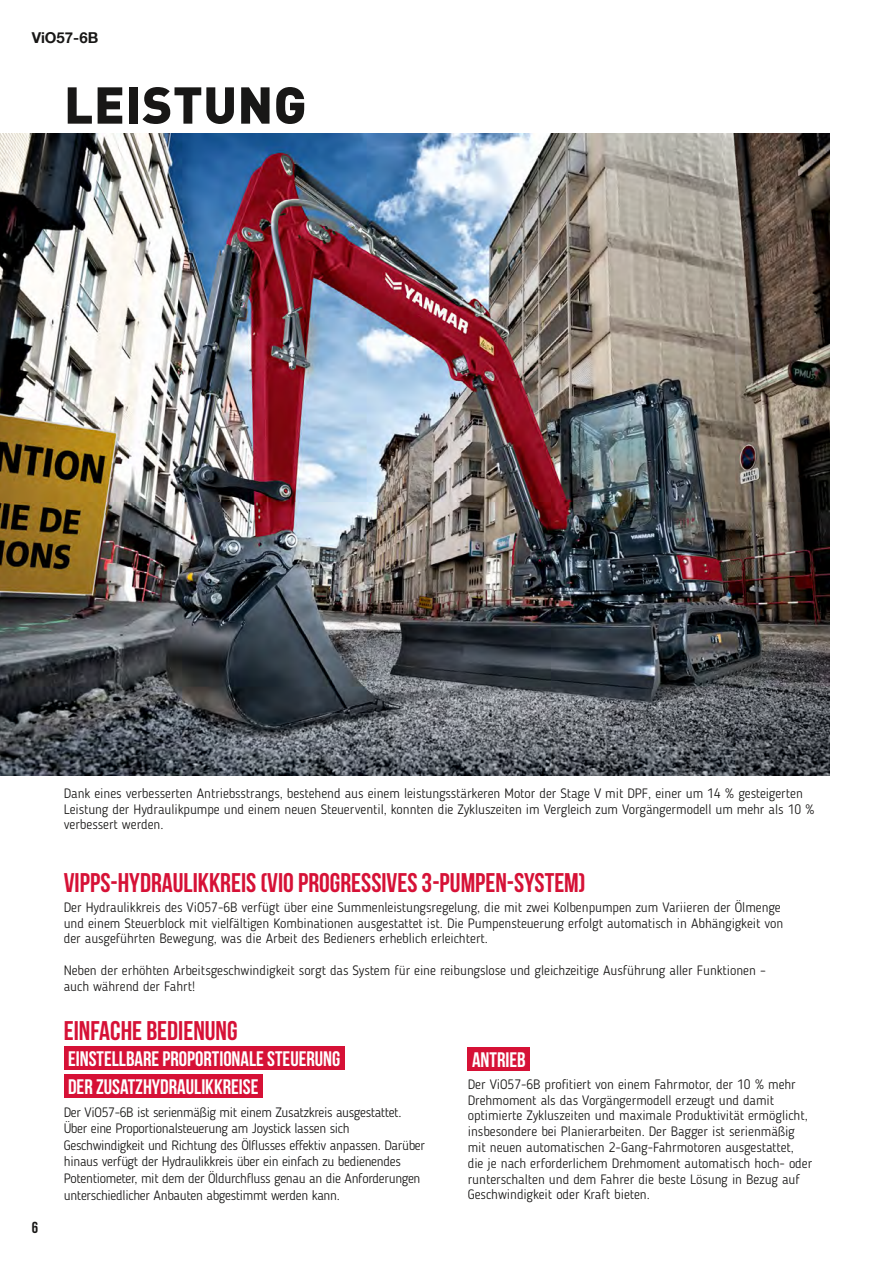
<style>
.page{position:relative;width:893px;height:1263px;background:#fff}
.page>*{position:absolute;margin:0;border:0;box-sizing:border-box;transform-origin:0 0}
.t1{font:900 51px "DINOT";letter-spacing:.01em;color:#181716}
.t2{font:700 27px "Bebas Neue";color:#d61136}
.t3{font:700 21px/28.2px "Bebas Neue";color:#fff}
.t4{font:15.9px "Bebas Neue";color:#181716}
.t5{font:700 15px "Helvetica Neue LT Com";color:#181716}
.t6{font:300 13.5px/15.8px "Blogger Sans";color:#181716}
.t7{font:300 13.5px/16.5px "Blogger Sans";letter-spacing:-.02em;color:#181716}
</style>
<div class="page">
<div style="left:64px;top:1047px;width:281px;height:23px;background:#d61136"></div>
<div style="left:64px;top:1075px;width:199px;height:23px;background:#d61136"></div>
<div style="left:468px;top:1047px;width:62px;height:24px;background:#d61136"></div>
<img style="left:0;top:133px;width:829px;height:642px">
<p class="t5" style="left:32px;top:28px;width:68px">ViO57-6B</p>
<h1 class="t1" style="left:64px;top:71px;width:244px">LEISTUNG</h1>
<p class="t6" style="left:64px;top:785px;width:752px">Dank eines verbesserten Antriebsstrangs, bestehend aus einem leistungsstärkeren Motor der Stage V mit DPF, einer um 14 % gesteigerten<br>Leistung der Hydraulikpumpe und einem neuen Steuerventil, konnten die Zykluszeiten im Vergleich zum Vorgängermodell um mehr als 10 % verbessert werden.</p>
<h2 class="t2" style="left:64px;top:868px;width:523px">VIPPS-HYDRAULIKKREIS (VIO PROGRESSIVES 3-PUMPEN-SYSTEM)</h2>
<p class="t6" style="left:64px;top:899px;width:721px">Der Hydraulikkreis des ViO57-6B verfügt über eine Summenleistungsregelung, die mit zwei Kolbenpumpen zum Variieren der Ölmenge und einem Steuerblock mit vielfältigen Kombinationen ausgestattet ist. Die Pumpensteuerung erfolgt automatisch in Abhängigkeit von der ausgeführten Bewegung, was die Arbeit des Bedieners erheblich erleichtert.</p>
<p class="t6" style="left:64px;top:962px;width:704px">Neben der erhöhten Arbeitsgeschwindigkeit sorgt das System für eine reibungslose und gleichzeitige Ausführung aller Funktionen – auch während der Fahrt!</p>
<p class="t4" style="left:32px;top:1218px;width:8px">6</p>
<h2 class="t2" style="left:64px;top:1015px;width:175px">EINFACHE BEDIENUNG</h2>
<h3 class="t3" style="left:68px;top:1044px;width:274px">EINSTELLBARE PROPORTIONALE STEUERUNG<br>DER ZUSATZHYDRAULIKKREISE</h3>
<p class="t7" style="left:64px;top:1104px;width:363px">Der ViO57-6B ist serienmäßig mit einem Zusatzkreis ausgestattet.<br>Über eine Proportionalsteuerung am Joystick lassen sich Geschwindigkeit und Richtung des Ölflusses effektiv anpassen. Darüber hinaus verfügt der Hydraulikkreis über ein einfach zu bedienendes Potentiometer, mit dem der Öldurchfluss genau an die Anforderungen unterschiedlicher Anbauten abgestimmt werden kann.</p>
<h3 class="t3" style="left:472px;top:1045px;width:55px">ANTRIEB</h3>
<p class="t6" style="left:468px;top:1076px;width:346px">Der ViO57-6B profitiert von einem Fahrmotor, der 10 % mehr Drehmoment als das Vorgängermodell erzeugt und damit optimierte Zykluszeiten und maximale Produktivität ermöglicht, insbesondere bei Planierarbeiten. Der Bagger ist serienmäßig mit neuen automatischen 2-Gang-Fahrmotoren ausgestattet, die je nach erforderlichem Drehmoment automatisch hoch- oder runterschalten und dem Fahrer die beste Lösung in Bezug auf Geschwindigkeit oder Kraft bieten.</p>
</div>
